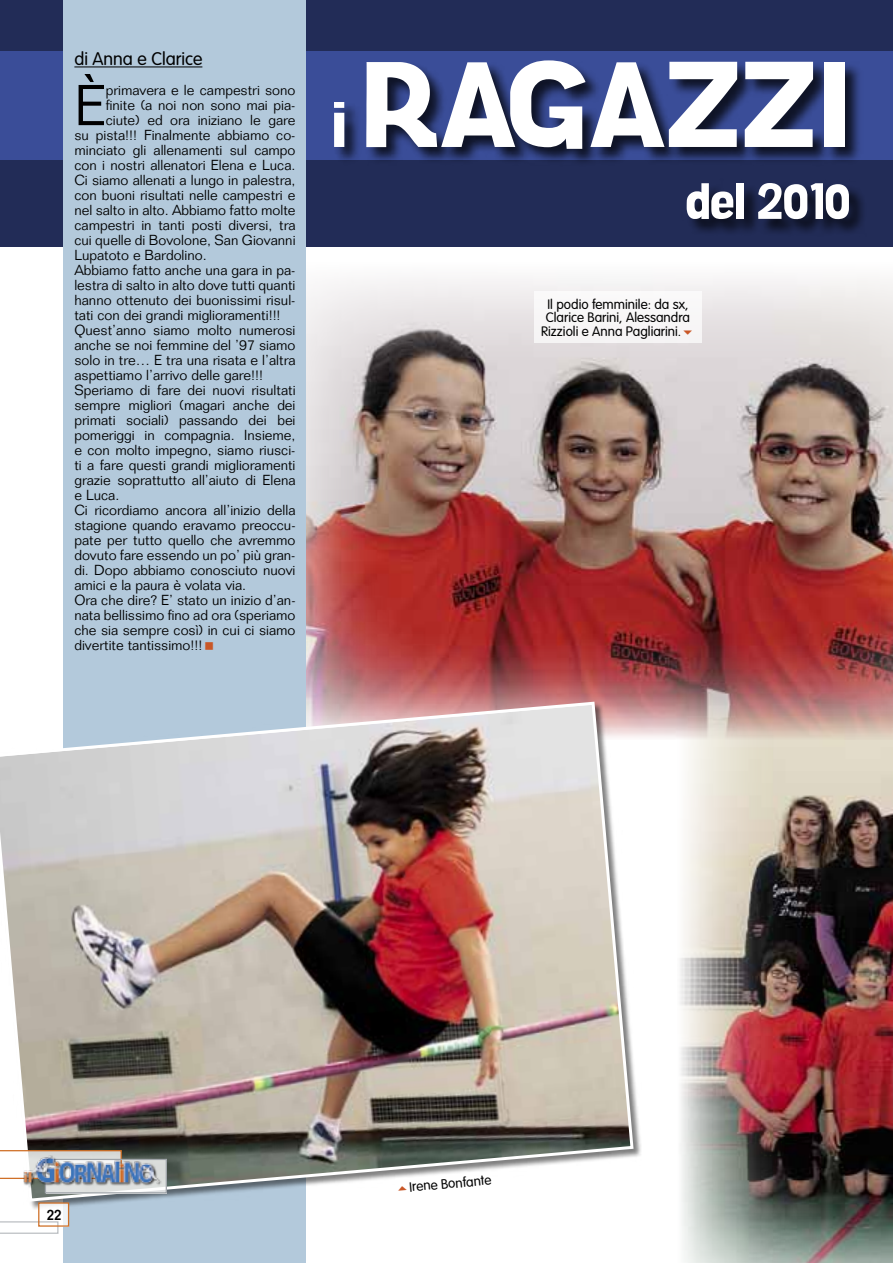
<style>
.page{position:relative;width:893px;height:1263px;background:#fff}
.page>*{position:absolute;margin:0;border:0;box-sizing:border-box;transform-origin:0 0}
.t1{font:700 135px "Knema";color:#fff;scale:1.1 1}
.t2{font:300 56.25px "Folio";color:#000}
.t3{font:700 54px "Knema";color:#fff}
.t4{font:300 18px "VAG Rounded";color:#000}
.t5{font:500 15px "Folio";color:#000;scale:.9 1}
.t6{font:300 14.25px "Folio";color:#000}
.t7{font:300 13.5px "VAG Rounded";color:#000}
.s1{font-size:67.5px}
</style>
<div class="page">
<img style="left:680px;top:740px;width:213px;height:523px">
<img style="left:306px;top:279px;width:587px;height:461px">
<div style="left:0;top:0;width:893px;height:247px;background:#222c57"></div>
<div style="left:0;top:51px;width:893px;height:109px;background:#3a4d98"></div>
<div style="left:64px;top:0;width:242px;height:1263px;background:#b3c9db"></div>
<hr style="left:74px;top:66px;width:128px;height:1px;background:#000">
<div style="left:0;top:701px;width:642px;height:508px;background:#000;opacity:.5"></div>
<img style="left:0;top:700px;width:635px;height:503px">
<div style="left:534px;top:291px;width:168px;height:52px;background:#f8f6f7"></div>
<div style="left:333px;top:60px;width:534px;height:177px;background:#000;opacity:.75"></div>
<svg style="left:40px;top:1204px;width:27px;height:21px"></svg>
<svg style="left:0;top:1221px;width:59px;height:13px"></svg>
<div style="left:38px;top:1202px;width:31px;height:25px;border:1px solid #cf7027"></div>
<svg style="left:0;top:1150px;width:21px;height:29px"></svg>
<img style="left:21px;top:1150px;width:144px;height:44px">
<svg style="left:398px;top:1185px;width:9px;height:5px"></svg>
<p class="t4" style="left:74px;top:49px;width:129px">di Anna e Clarice</p>
<h2 class="t2" style="left:74px;top:72px;width:33px">è</h2>
<p class="t6" style="left:106px;top:82px;width:191px">primavera e le campestri sono</p>
<p class="t6" style="left:106px;top:97px;width:191px">finite (a noi non sono mai pia-</p>
<p class="t6" style="left:106px;top:112px;width:191px">ciute) ed ora iniziano le gare</p>
<p class="t6" style="left:74px;top:127px;width:223px">su pista!!! Finalmente abbiamo co-</p>
<p class="t6" style="left:74px;top:142px;width:223px">minciato gli allenamenti sul campo</p>
<p class="t6" style="left:74px;top:157px;width:223px">con i nostri allenatori Elena e Luca.</p>
<p class="t6" style="left:74px;top:172px;width:223px">Ci siamo allenati a lungo in palestra,</p>
<p class="t6" style="left:74px;top:187px;width:223px">con buoni risultati nelle campestri e</p>
<p class="t6" style="left:74px;top:202px;width:223px">nel salto in alto. Abbiamo fatto molte</p>
<p class="t6" style="left:74px;top:217px;width:223px">campestri in tanti posti diversi, tra</p>
<p class="t6" style="left:74px;top:232px;width:223px">cui quelle di Bovolone, San Giovanni</p>
<p class="t6" style="left:74px;top:247px;width:134px">Lupatoto e Bardolino.</p>
<p class="t6" style="left:74px;top:262px;width:223px">Abbiamo fatto anche una gara in pa-</p>
<p class="t6" style="left:74px;top:277px;width:223px">lestra di salto in alto dove tutti quanti</p>
<p class="t6" style="left:74px;top:292px;width:223px">hanno ottenuto dei buonissimi risul-</p>
<p class="t6" style="left:74px;top:307px;width:208px">tati con dei grandi miglioramenti!!!</p>
<p class="t6" style="left:74px;top:322px;width:223px">Quest’anno siamo molto numerosi</p>
<p class="t6" style="left:74px;top:337px;width:223px">anche se noi femmine del ’97 siamo</p>
<p class="t6" style="left:74px;top:352px;width:223px">solo in tre… E tra una risata e l’altra</p>
<p class="t6" style="left:74px;top:367px;width:190px">aspettiamo l’arrivo delle gare!!!</p>
<p class="t6" style="left:74px;top:382px;width:223px">Speriamo di fare dei nuovi risultati</p>
<p class="t6" style="left:74px;top:397px;width:223px">sempre migliori (magari anche dei</p>
<p class="t6" style="left:74px;top:412px;width:223px">primati sociali) passando dei bei</p>
<p class="t6" style="left:74px;top:427px;width:223px">pomeriggi in compagnia. Insieme,</p>
<p class="t6" style="left:74px;top:442px;width:223px">e con molto impegno, siamo riusci-</p>
<p class="t6" style="left:74px;top:457px;width:223px">ti a fare questi grandi miglioramenti</p>
<p class="t6" style="left:74px;top:472px;width:223px">grazie soprattutto all’aiuto di Elena</p>
<p class="t6" style="left:74px;top:487px;width:46px">e Luca.</p>
<p class="t6" style="left:74px;top:502px;width:223px">Ci ricordiamo ancora all’inizio della</p>
<p class="t6" style="left:74px;top:517px;width:223px">stagione quando eravamo preoccu-</p>
<p class="t6" style="left:74px;top:532px;width:223px">pate per tutto quello che avremmo</p>
<p class="t6" style="left:74px;top:547px;width:223px">dovuto fare essendo un po’ più gran-</p>
<p class="t6" style="left:74px;top:562px;width:223px">di. Dopo abbiamo conosciuto nuovi</p>
<p class="t6" style="left:74px;top:577px;width:173px">amici e la paura è volata via.</p>
<p class="t6" style="left:74px;top:592px;width:223px">Ora che dire? E’ stato un inizio d’an-</p>
<p class="t6" style="left:74px;top:607px;width:223px">nata bellissimo fino ad ora (speriamo</p>
<p class="t6" style="left:74px;top:622px;width:223px">che sia sempre così) in cui ci siamo</p>
<p class="t6" style="left:74px;top:637px;width:130px">divertite tantissimo!!!</p>
<h1 class="t1" style="left:331px;top:38px;width:463px"><span class="s1">i</span> RAGAZZI</h1>
<h3 class="t3" style="left:685px;top:175px;width:167px">del 2010</h3>
<p class="t7" style="left:548px;top:296px;width:142px">Il podio femminile: da sx,</p>
<p class="t7" style="left:546px;top:310px;width:146px">Clarice Barini, Alessandra</p>
<p class="t7" style="left:541px;top:323px;width:142px">Rizzioli e Anna Pagliarini.</p>
<p class="t5" style="left:47px;top:1205px;width:18px">22</p>
<p class="t7" style="left:409px;top:1179px;width:84px;rotate:-5deg">Irene Bonfante</p>
</div>
